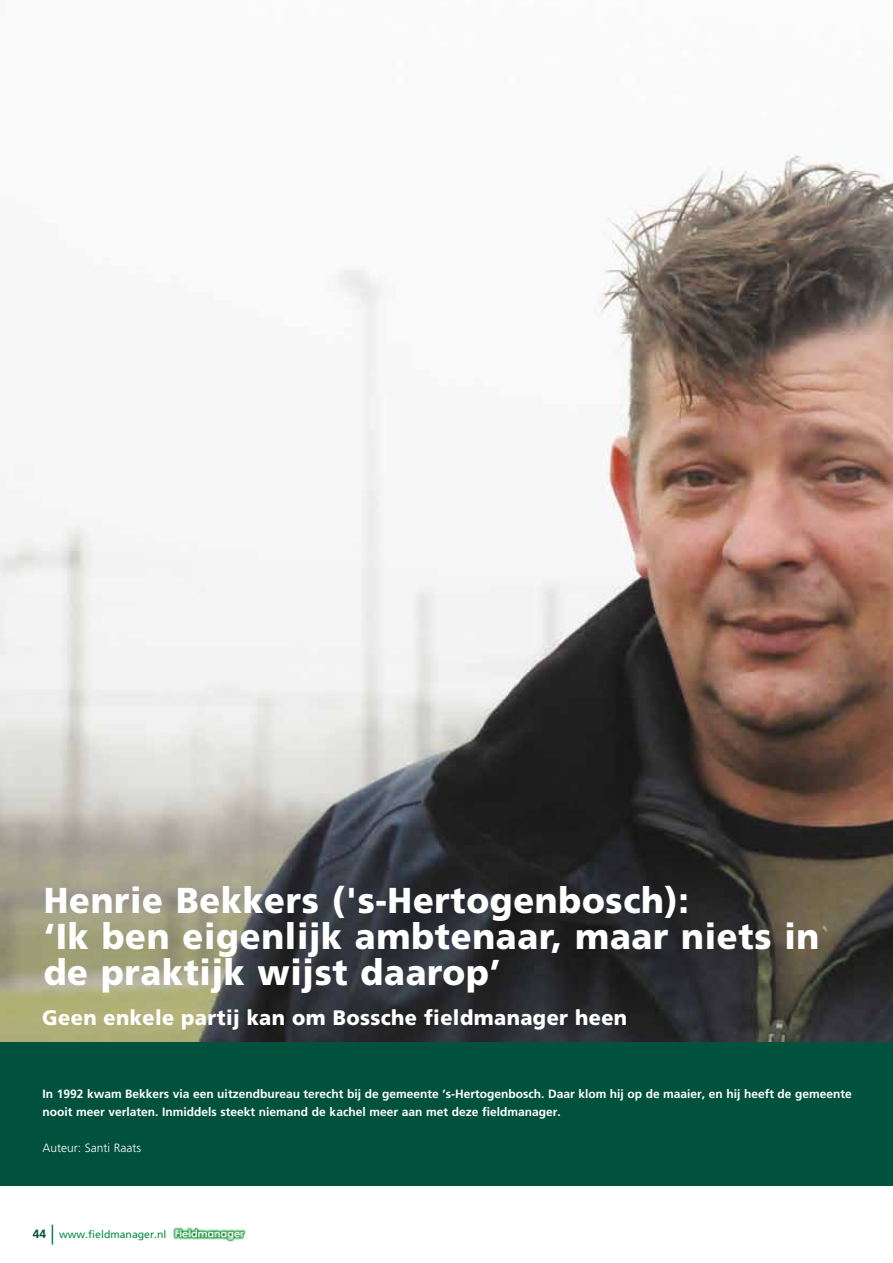
<style>
.page{position:relative;width:893px;height:1263px;background:#fff}
.page>*{position:absolute;margin:0;border:0;box-sizing:border-box;transform-origin:0 0}
.t1{font:900 36px/36px "Frutiger";letter-spacing:.02em;color:#fff;scale:.95 1}
.t2{font:900 21px "Frutiger";letter-spacing:.02em;color:#fff;scale:.95 1}
.t3{font:700 12px/18px "Frutiger";color:#fff}
.t4{font:300 12px "Frutiger";color:#fff}
.t5{font:10.5px "Frutiger";color:#008b45}
.s1{font-weight:700;font-size:12px;color:#00523c}
</style>
<div class="page">
<svg style="left:52px;top:1225px;width:1px;height:19px"></svg>
<img style="left:173px;top:1227px;width:73px;height:15px">
<img style="left:0;top:154px;width:893px;height:888px">
<div style="left:0;top:1042px;width:893px;height:144px;background:#00523c"></div>
<h1 class="t1" style="left:44px;top:881px;width:818px">Henrie Bekkers ('s-Hertogenbosch):<br>‘Ik ben eigenlijk ambtenaar, maar niets in de praktijk wijst daarop’</h1>
<h2 class="t2" style="left:42px;top:1005px;width:617px">Geen enkele partij kan om Bossche fieldmanager heen</h2>
<p class="t3" style="left:43px;top:1085px;width:811px">In 1992 kwam Bekkers via een uitzendbureau terecht bij de gemeente ’s-Hertogenbosch. Daar klom hij op de maaier, en hij heeft de gemeente nooit meer verlaten. Inmiddels steekt niemand de kachel meer aan met deze fieldmanager.</p>
<p class="t4" style="left:43px;top:1141px;width:100px">Auteur: Santi Raats</p>
<p class="t5" style="left:33px;top:1228px;width:135px"><span class="s1">44</span> www.fieldmanager.nl</p>
</div>
